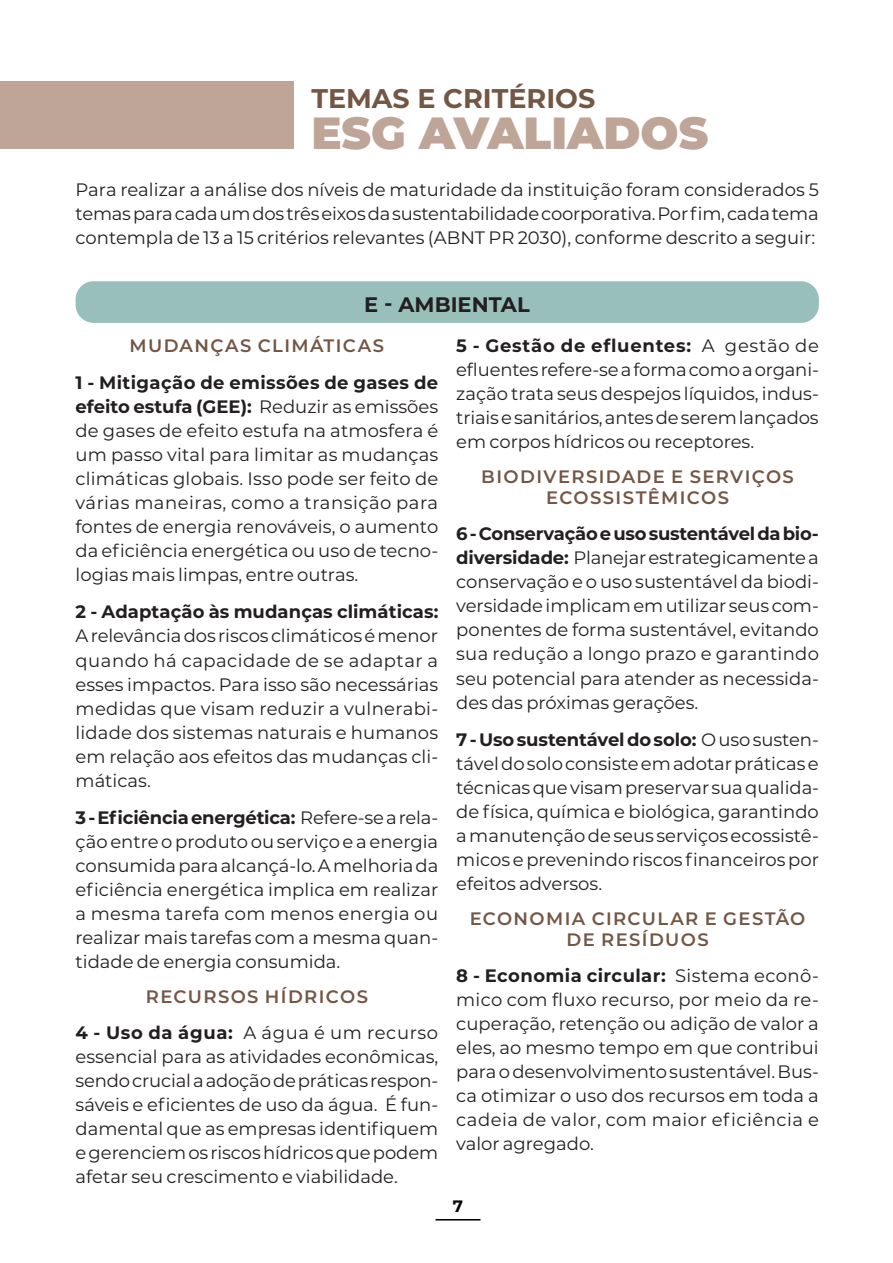
<style>
.page{position:relative;width:893px;height:1263px;background:#fff}
.page>*{position:absolute;margin:0;border:0;box-sizing:border-box;transform-origin:0 0}
.Header_-_Align_Right{font:900 45px "Montserrat";color:#bfa498}
.Header_-_Align_Right-2{font:700 27px "Montserrat";color:#735644}
.Name_Project_Name_Line_Item_-_Left_Align{font:700 21px "Montserrat";color:#231f20}
.Body_Text_-_Justified{font:18px/24px "Montserrat";color:#231f20;text-align:justify}
.Body_Text_-_Justified-2{font:600 18px/21px "Montserrat";letter-spacing:.075em;color:#735644;text-align:center}
.t1{font:700 16.5px "Montserrat";color:#040503}
.s1{font-weight:700}
</style>
<div class="page">
<hr style="left:435px;top:1219px;width:45px;height:1px;background:#040503">
<div style="left:0;top:81px;width:293px;height:67px;background:#bfa498"></div>
<div style="left:76px;top:281px;width:743px;height:42px;background:#99bfba;border-radius:18px"></div>
<p class="Header_-_Align_Right-2" style="left:311px;top:78px;width:285px">TEMAS E CRITÉRIOS</p>
<p class="Header_-_Align_Right" style="left:311px;top:100px;width:398px">ESG AVALIADOS</p>
<p class="Body_Text_-_Justified" style="left:76px;top:176px;width:745px">Para realizar a análise dos níveis de maturidade da instituição foram considerados 5 temas para cada um dos três eixos da sustentabilidade coorporativa. Por fim, cada tema contempla de 13 a 15 critérios relevantes (ABNT PR 2030), conforme descrito a seguir:</p>
<p class="Name_Project_Name_Line_Item_-_Left_Align" style="left:364px;top:290px;width:167px">E - AMBIENTAL</p>
<p class="Body_Text_-_Justified-2" style="left:130px;top:334px;width:256px">MUDANÇAS CLIMÁTICAS</p>
<p class="Body_Text_-_Justified" style="left:76px;top:370px;width:364px"><span class="s1">1 - Mitigação de emissões de gases de efeito estufa (GEE):</span> Reduzir as emissões de gases de efeito estufa na atmosfera é um passo vital para limitar as mudanças climáticas globais. Isso pode ser feito de várias maneiras, como a transição para fontes de energia renováveis, o aumento da eficiência energética ou uso de tecno&shy;logias mais limpas, entre outras.</p>
<p class="Body_Text_-_Justified" style="left:76px;top:599px;width:364px"><span class="s1">2 - Adaptação às mudanças climáticas:<br></span>A relevância dos riscos climáticos é menor quando há capacidade de se adaptar a esses impactos. Para isso são necessárias medidas que visam reduzir a vulnerabi&shy;lidade dos sistemas naturais e humanos em relação aos efeitos das mudanças cli&shy;máticas.</p>
<p class="Body_Text_-_Justified" style="left:76px;top:805px;width:364px"><span class="s1">3 - Eficiência energética:</span> Refere-se a rela&shy;ção entre o produto ou serviço e a energia consumida para alcançá-lo. A melhoria da eficiência energética implica em realizar a mesma tarefa com menos energia ou realizar mais tarefas com a mesma quan&shy;tidade de energia consumida.</p>
<p class="Body_Text_-_Justified-2" style="left:146px;top:985px;width:224px">RECURSOS HÍDRICOS</p>
<p class="Body_Text_-_Justified" style="left:76px;top:1020px;width:364px"><span class="s1">4 - Uso da água:</span> A água é um recurso essencial para as atividades econômicas, sendo crucial a adoção de práticas respon&shy;sáveis e eficientes de uso da água. É fun&shy;damental que as empresas identifiquem e gerenciem os riscos hídricos que podem afetar seu crescimento e viabilidade.</p>
<p class="Body_Text_-_Justified" style="left:456px;top:333px;width:364px"><span class="s1">5 - Gestão de efluentes:</span> A gestão de efluentes refere-se a forma como a organi&shy;zação trata seus despejos líquidos, indus&shy;triais e sanitários, antes de serem lançados em corpos hídricos ou receptores.</p>
<p class="Body_Text_-_Justified-2" style="left:481px;top:465px;width:314px">BIODIVERSIDADE E SERVIÇOS<br>ECOSSISTÊMICOS</p>
<p class="Body_Text_-_Justified" style="left:456px;top:521px;width:364px"><span class="s1">6 - Conservação e uso sustentável da bio&shy;diversidade:</span> Planejar estrategicamente a conservação e o uso sustentável da biodi&shy;versidade implicam em utilizar seus com&shy;ponentes de forma sustentável, evitando sua redução a longo prazo e garantindo seu potencial para atender as necessida&shy;des das próximas gerações.</p>
<p class="Body_Text_-_Justified" style="left:456px;top:727px;width:364px"><span class="s1">7 - Uso sustentável do solo:</span> O uso susten&shy;tável do solo consiste em adotar práticas e técnicas que visam preservar sua qualida&shy;de física, química e biológica, garantindo a manutenção de seus serviços ecossistê&shy;micos e prevenindo riscos financeiros por efeitos adversos.</p>
<p class="Body_Text_-_Justified-2" style="left:470px;top:907px;width:337px">ECONOMIA CIRCULAR E GESTÃO<br>DE RESÍDUOS</p>
<p class="Body_Text_-_Justified" style="left:456px;top:963px;width:364px"><span class="s1">8 - Economia circular:</span> Sistema econô&shy;mico com fluxo recurso, por meio da re&shy;cuperação, retenção ou adição de valor a eles, ao mesmo tempo em que contribui para o desenvolvimento sustentável. Bus&shy;ca otimizar o uso dos recursos em toda a cadeia de valor, com maior eficiência e valor agregado.</p>
<p class="t1" style="left:453px;top:1194px;width:12px">7</p>
</div>
